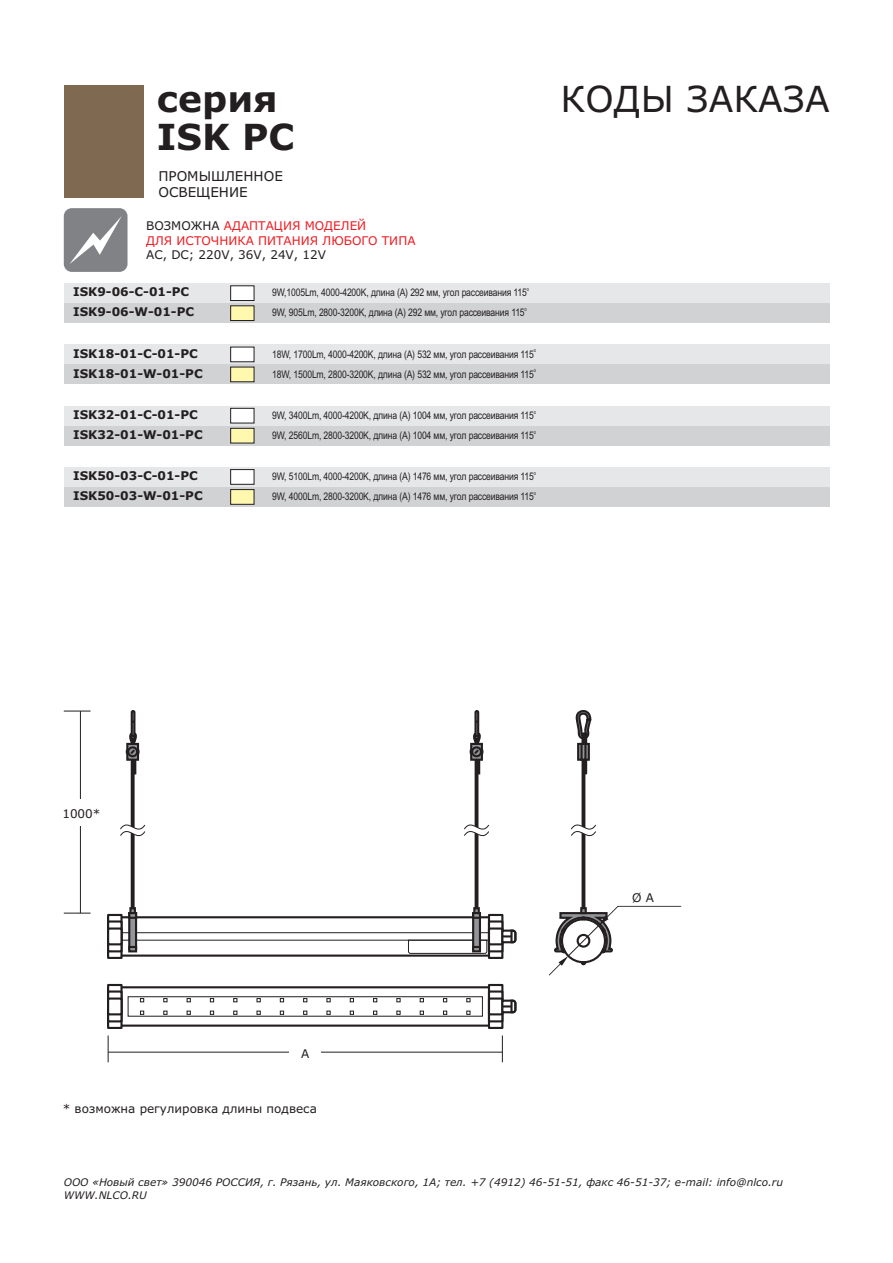
<style>
.page{position:relative;width:893px;height:1263px;background:#fff}
.page>*{position:absolute;margin:0;border:0;box-sizing:border-box;transform-origin:0 0}
.t1{font:700 36px "Verdana";color:#231f20}
.t2{font:36px "Verdana";color:#231f20}
.t3{font:13.5px/16.4px "Verdana";color:#231f20}
.t4{font:700 12px "Verdana";color:#231f20}
.t5{font:12px "Verdana";color:#231f20}
.t6{font:12px/14.5px "Verdana";color:#ee1d23}
.t7{font:10.5px "Arial Narrow";letter-spacing:-.015em;color:#231f20}
.t8{font:italic 10.5px/12.8px "Verdana";color:#231f20}
.t9{font:5.25px "Arial Narrow";color:#231f20}
.s1{color:#231f20}
</style>
<div class="page">
<div style="left:64px;top:283px;width:765px;height:20px;background:#e6e7e9"></div>
<div style="left:64px;top:344px;width:765px;height:20px;background:#e6e7e9"></div>
<div style="left:64px;top:406px;width:765px;height:20px;background:#e6e7e9"></div>
<div style="left:64px;top:467px;width:765px;height:20px;background:#e6e7e9"></div>
<div style="left:64px;top:303px;width:765px;height:20px;background:#d1d2d4"></div>
<div style="left:64px;top:364px;width:765px;height:20px;background:#d1d2d4"></div>
<div style="left:64px;top:426px;width:765px;height:20px;background:#d1d2d4"></div>
<div style="left:64px;top:487px;width:765px;height:20px;background:#d1d2d4"></div>
<div style="left:64px;top:85px;width:80px;height:112px;background:#7f6950"></div>
<svg style="left:230px;top:285px;width:25px;height:36px"></svg>
<svg style="left:230px;top:346px;width:25px;height:37px"></svg>
<svg style="left:230px;top:407px;width:25px;height:37px"></svg>
<svg style="left:230px;top:469px;width:25px;height:36px"></svg>
<div style="left:64px;top:208px;width:64px;height:64px;background:#808285;border-radius:8px"></div>
<svg style="left:70px;top:216px;width:52px;height:48px"></svg>
<svg style="left:64px;top:711px;width:27px;height:1px"></svg>
<svg style="left:64px;top:913px;width:27px;height:1px"></svg>
<hr style="left:80px;top:711px;width:1px;height:202px;background:#231f20">
<div style="left:66px;top:799px;width:31px;height:26px;background:#fff"></div>
<svg style="left:107px;top:983px;width:410px;height:79px"></svg>
<svg style="left:474px;top:710px;width:5px;height:27px"></svg>
<svg style="left:131px;top:710px;width:4px;height:27px"></svg>
<svg style="left:107px;top:730px;width:410px;height:229px"></svg>
<svg style="left:549px;top:710px;width:132px;height:265px"></svg>
<h1 class="t1" style="left:157px;top:84px;width:123px">серия</h1>
<h1 class="t2" style="left:561px;top:84px;width:271px">КОДЫ ЗАКАЗА</h1>
<h1 class="t1" style="left:157px;top:122px;width:139px">ISK PC</h1>
<p class="t3" style="left:158px;top:169px;width:126px">ПРОМЫШЛЕННОЕ<br>ОСВЕЩЕНИЕ</p>
<p class="t6" style="left:146px;top:219px;width:271px"><span class="s1">ВОЗМОЖНА</span> АДАПТАЦИЯ МОДЕЛЕЙ<br>ДЛЯ ИСТОЧНИКА ПИТАНИЯ ЛЮБОГО ТИПА</p>
<p class="t5" style="left:146px;top:250px;width:181px">AC, DC; 220V, 36V, 24V, 12V</p>
<p class="t4" style="left:73px;top:287px;width:118px">ISK9-06-C-01-PC</p>
<p class="t9" style="left:527px;top:287px;width:4px">о</p>
<p class="t7" style="left:272px;top:289px;width:256px">9W,1005Lm, 4000-4200K, длина (А) 292 мм, угол рассеивания 115</p>
<p class="t4" style="left:73px;top:307px;width:123px">ISK9-06-W-01-PC</p>
<p class="t9" style="left:525px;top:307px;width:4px">о</p>
<p class="t7" style="left:272px;top:309px;width:254px">9W, 905Lm, 2800-3200K, длина (А) 292 мм, угол рассеивания 115</p>
<p class="t4" style="left:73px;top:348px;width:126px">ISK18-01-C-01-PC</p>
<p class="t9" style="left:534px;top:348px;width:4px">о</p>
<p class="t7" style="left:272px;top:350px;width:263px">18W, 1700Lm, 4000-4200K, длина (А) 532 мм, угол рассеивания 115</p>
<p class="t4" style="left:73px;top:368px;width:131px">ISK18-01-W-01-PC</p>
<p class="t9" style="left:534px;top:369px;width:4px">о</p>
<p class="t7" style="left:272px;top:370px;width:263px">18W, 1500Lm, 2800-3200K, длина (А) 532 мм, угол рассеивания 115</p>
<p class="t4" style="left:73px;top:410px;width:126px">ISK32-01-C-01-PC</p>
<p class="t9" style="left:534px;top:410px;width:4px">о</p>
<p class="t7" style="left:272px;top:411px;width:263px">9W, 3400Lm, 4000-4200K, длина (А) 1004 мм, угол рассеивания 115</p>
<p class="t4" style="left:73px;top:430px;width:131px">ISK32-01-W-01-PC</p>
<p class="t9" style="left:534px;top:430px;width:4px">о</p>
<p class="t7" style="left:272px;top:431px;width:263px">9W, 2560Lm, 2800-3200K, длина (А) 1004 мм, угол рассеивания 115</p>
<p class="t4" style="left:73px;top:471px;width:126px">ISK50-03-C-01-PC</p>
<p class="t9" style="left:534px;top:471px;width:4px">о</p>
<p class="t7" style="left:272px;top:472px;width:263px">9W, 5100Lm, 4000-4200K, длина (А) 1476 мм, угол рассеивания 115</p>
<p class="t4" style="left:73px;top:491px;width:131px">ISK50-03-W-01-PC</p>
<p class="t9" style="left:534px;top:491px;width:4px">о</p>
<p class="t7" style="left:272px;top:493px;width:263px">9W, 4000Lm, 2800-3200K, длина (А) 1476 мм, угол рассеивания 115</p>
<p class="t5" style="left:62px;top:808px;width:40px">1000*</p>
<p class="t5" style="left:301px;top:1048px;width:10px">A</p>
<p class="t5" style="left:63px;top:1104px;width:256px">* возможна регулировка длины подвеса</p>
<p class="t5" style="left:632px;top:893px;width:23px">Ø А</p>
<p class="t8" style="left:64px;top:1177px;width:721px">ООО «Новый свет» 390046 РОССИЯ, г. Рязань, ул. Маяковского, 1А; тел. +7 (4912) 46-51-51, факс 46-51-37; e-mail: info@nlco.ru<br>WWW.NLCO.RU</p>
</div>
